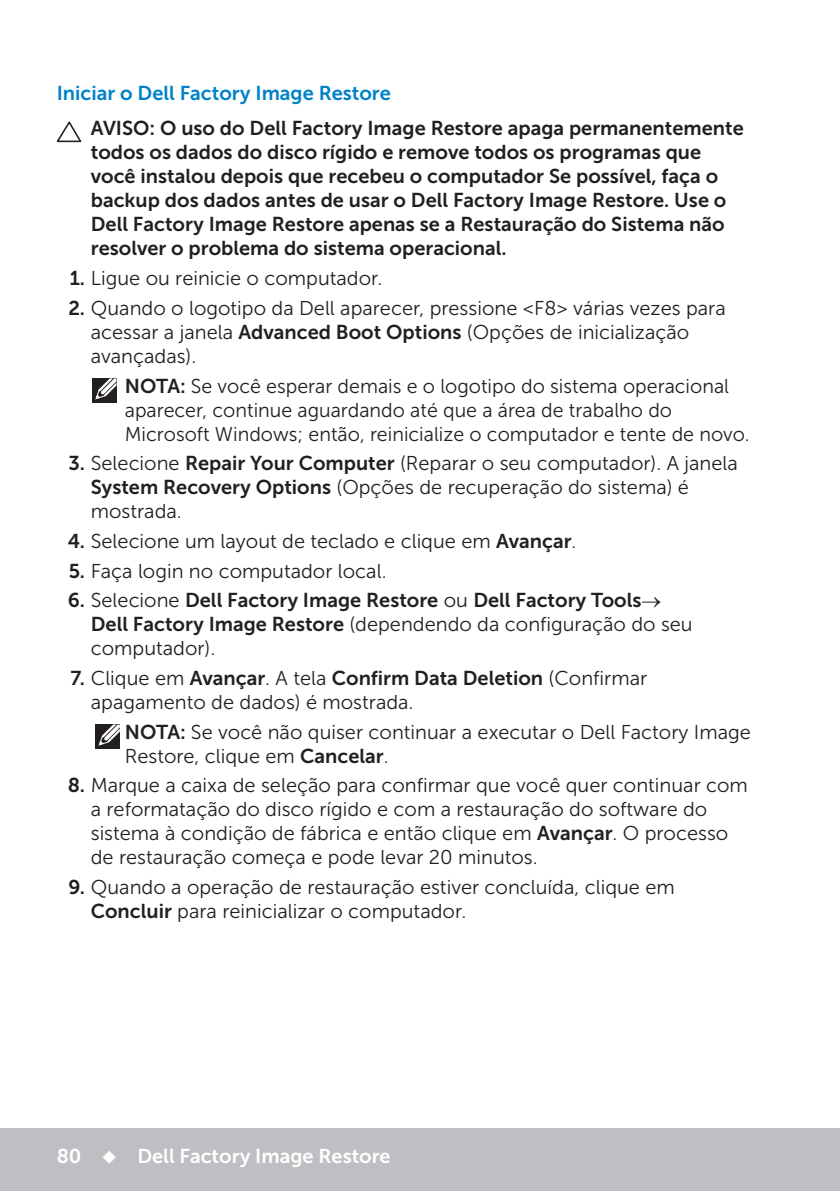
<style>
.page{position:relative;width:840px;height:1191px;background:#fff}
.page>*{position:absolute;margin:0;border:0;box-sizing:border-box;transform-origin:0 0}
.Note_indent{font:20px/24px "Museo Sans For Dell 300";color:#231f20}
.Caution{font:20px/24px "Museo Sans For Dell 700";color:#231f20}
.Head3{font:20px "Museo Sans For Dell 700";color:#0082c8}
.t1{font:20px "Museo Sans For Dell 700";color:#fff}
.s1{font-family:"Museo Sans For Dell 700"}
.s2{font-family:"Museo Sans For Dell 300"}
</style>
<div class="page">
<div style="left:0;top:1128px;width:839px;height:63px;background:#bebfc2"></div>
<svg style="left:57px;top:121px;width:24px;height:21px"></svg>
<div style="left:92px;top:378px;width:24px;height:25px;background:#231f20"></div>
<svg style="left:95px;top:378px;width:21px;height:22px"></svg>
<div style="left:95px;top:724px;width:25px;height:25px;background:#231f20"></div>
<svg style="left:98px;top:724px;width:22px;height:22px"></svg>
<p class="Head3" style="left:57px;top:82px;width:335px">Iniciar o Dell Factory Image Restore</p>
<p class="Caution" style="left:91px;top:116px;width:654px">AVISO: O uso do Dell Factory Image Restore apaga permanentemente todos os dados do disco rígido e remove todos os programas que você instalou depois que recebeu o computador Se possível, faça o backup dos dados antes de usar o Dell Factory Image Restore. Use o Dell Factory Image Restore apenas se a Restauração do Sistema não resolver o problema do sistema operacional.</p>
<p class="Note_indent" style="left:70px;top:266px;width:314px"><span class="s1">1.</span> Ligue ou reinicie o computador.</p>
<p class="Note_indent" style="left:91px;top:296px;width:636px;text-indent:-22px"><span class="s1">2.</span> Quando o logotipo da Dell aparecer, pressione &lt;F8&gt; várias vezes para acessar a janela <span class="s1">Advanced Boot Options</span> (Opções de inicialização avançadas).</p>
<p class="Note_indent" style="left:125px;top:374px;width:626px"><span class="s1">NOTA:</span> Se você esperar demais e o logotipo do sistema operacional aparecer, continue aguardando até que a área de trabalho do<br>Microsoft Windows; então, reinicialize o computador e tente de novo.</p>
<p class="Note_indent" style="left:91px;top:451px;width:648px;text-indent:-22px"><span class="s1">3.</span> Selecione <span class="s1">Repair Your Computer</span> (Reparar o seu computador). A janela<br><span class="s1">System Recovery Options</span> (Opções de recuperação do sistema) é mostrada.</p>
<p class="Note_indent" style="left:68px;top:529px;width:510px"><span class="s1">4.</span> Selecione um layout de teclado e clique em <span class="s1">Avançar</span>.</p>
<p class="Note_indent" style="left:69px;top:559px;width:319px"><span class="s1">5.</span> Faça login no computador local.</p>
<p class="Caution" style="left:91px;top:588px;width:603px;text-indent:-23px">6. <span class="s2">Selecione</span> Dell Factory Image Restore <span class="s2">ou</span> Dell Factory Tools→<br>Dell Factory Image Restore <span class="s2">(dependendo da configuração do seu computador).</span></p>
<p class="Note_indent" style="left:91px;top:666px;width:557px;text-indent:-20px"><span class="s1">7.</span> Clique em <span class="s1">Avançar</span>. A tela <span class="s1">Confirm Data Deletion</span> (Confirmar apagamento de dados) é mostrada.</p>
<p class="Note_indent" style="left:125px;top:720px;width:627px"><span class="s1">NOTA:</span> Se você não quiser continuar a executar o Dell Factory Image<br>Restore, clique em <span class="s1">Cancelar</span>.</p>
<p class="Note_indent" style="left:91px;top:773px;width:658px;text-indent:-23px"><span class="s1">8.</span> Marque a caixa de seleção para confirmar que você quer continuar com a reformatação do disco rígido e com a restauração do software do sistema à condição de fábrica e então clique em <span class="s1">Avançar</span>. O processo de restauração começa e pode levar 20 minutos.</p>
<p class="Note_indent" style="left:91px;top:875px;width:585px;text-indent:-22px"><span class="s1">9.</span> Quando a operação de restauração estiver concluída, clique em<br><span class="s1">Concluir</span> para reinicializar o computador.</p>
<p class="t1" style="left:57px;top:1144px;width:335px">80 ◆ Dell Factory Image Restore</p>
</div>
